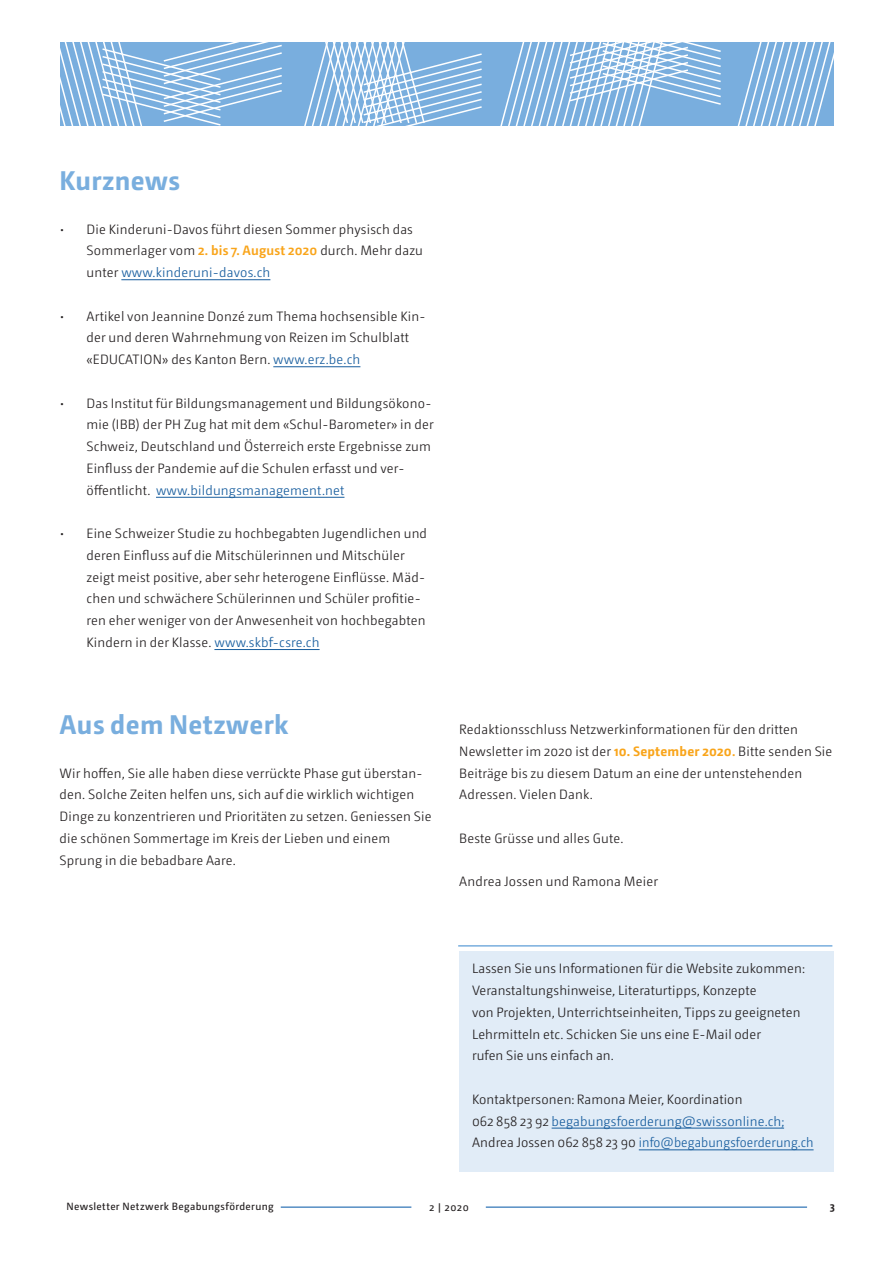
<style>
.page{position:relative;width:893px;height:1263px;background:#fff}
.page>*{position:absolute;margin:0;border:0;box-sizing:border-box;transform-origin:0 0}
.Lauftext_Deutsch{font:700 27px "Camingo";letter-spacing:.015em;color:#79aede}
.Lauftext_Deutsch-2{font:300 13.5px/21.8px "Camingo";letter-spacing:.015em;color:#231f20}
.Kästchen{font:300 13.5px/21.8px "Camingo";letter-spacing:.01em;color:#231f20}
.t1{font:10.5px "Camingo";letter-spacing:.035em;color:#231f20}
.t2{font:700 10.5px "Camingo";color:#231f20}
.s1{font-weight:600;color:#f9a51b}
.s2{color:#175d9e}
.s3{font-weight:700;color:#f9a51b}
</style>
<div class="page">
<hr style="left:121px;top:279px;width:149px;height:1px;background:#175d9e">
<hr style="left:273px;top:366px;width:87px;height:1px;background:#175d9e">
<hr style="left:156px;top:497px;width:188px;height:1px;background:#175d9e">
<hr style="left:214px;top:649px;width:106px;height:1px;background:#175d9e">
<hr style="left:281px;top:1207px;width:130px;height:1px;background:#0154a6">
<hr style="left:486px;top:1207px;width:321px;height:1px;background:#0154a6">
<div style="left:60px;top:43px;width:773px;height:83px;background:#79aede"></div>
<svg style="left:496px;top:42px;width:226px;height:84px"></svg>
<svg style="left:301px;top:42px;width:182px;height:84px"></svg>
<svg style="left:733px;top:42px;width:101px;height:84px"></svg>
<svg style="left:60px;top:42px;width:224px;height:84px"></svg>
<div style="left:459px;top:951px;width:374px;height:221px;background:#e1ecf7"></div>
<hr style="left:552px;top:1128px;width:232px;height:1px;background:#175d9e">
<hr style="left:639px;top:1149px;width:175px;height:1px;background:#175d9e">
<hr style="left:458px;top:945px;width:374px;height:2px;background:#79aede">
<p class="Lauftext_Deutsch" style="left:60px;top:164px;width:122px">Kurznews</p>
<p class="Lauftext_Deutsch-2" style="left:87px;top:218px;width:338px;text-indent:-27px">• Die Kinderuni-Davos führt diesen Sommer physisch das<br>Sommerlager vom <span class="s1">2. bis 7. August 2020</span> durch. Mehr dazu unter <span class="s2">www.kinderuni-davos.ch</span></p>
<p class="Lauftext_Deutsch-2" style="left:87px;top:305px;width:340px;text-indent:-27px">• Artikel von Jeannine Donzé zum Thema hochsensible Kin&shy;der und deren Wahrnehmung von Reizen im Schulblatt «EDUCATION» des Kanton Bern. <span class="s2">www.erz.be.ch</span></p>
<p class="Lauftext_Deutsch-2" style="left:87px;top:392px;width:349px;text-indent:-27px">• Das Institut für Bildungsmanagement und Bildungsökono&shy;mie (IBB) der PH Zug hat mit dem «Schul-Barometer» in der Schweiz, Deutschland und Österreich erste Ergebnisse zum Einfluss der Pandemie auf die Schulen erfasst und ver&shy;öffentlicht. <span class="s2">www.bildungsmanagement.net</span></p>
<p class="Lauftext_Deutsch-2" style="left:87px;top:523px;width:342px;text-indent:-27px">• Eine Schweizer Studie zu hochbegabten Jugendlichen und deren Einfluss auf die Mitschülerinnen und Mitschüler zeigt meist positive, aber sehr heterogene Einflüsse. Mäd&shy;chen und schwächere Schülerinnen und Schüler profitie&shy;ren eher weniger von der Anwesenheit von hochbegabten Kindern in der Klasse. <span class="s2">www.skbf-csre.ch</span></p>
<p class="Lauftext_Deutsch" style="left:60px;top:708px;width:230px">Aus dem Netzwerk</p>
<p class="Lauftext_Deutsch-2" style="left:60px;top:762px;width:374px">Wir hoffen, Sie alle haben diese verrückte Phase gut überstan&shy;den. Solche Zeiten helfen uns, sich auf die wirklich wichtigen Dinge zu konzentrieren und Prioritäten zu setzen. Geniessen Sie die schönen Sommertage im Kreis der Lieben und einem Sprung in die bebadbare Aare.</p>
<p class="Lauftext_Deutsch-2" style="left:459px;top:719px;width:375px">Redaktionsschluss Netzwerkinformationen für den dritten Newsletter im 2020 ist der <span class="s3">10. September 2020</span><span class="s1">.</span> Bitte senden Sie Beiträge bis zu diesem Datum an eine der untenstehenden Adressen. Vielen Dank.</p>
<p class="Lauftext_Deutsch-2" style="left:459px;top:827px;width:166px">Beste Grüsse und alles Gute.</p>
<p class="Lauftext_Deutsch-2" style="left:459px;top:871px;width:200px">Andrea Jossen und Ramona Meier</p>
<p class="Kästchen" style="left:472px;top:958px;width:334px">Lassen Sie uns Informationen für die Website zukommen:<br>Veranstaltungshinweise, Literaturtipps, Konzepte<br>von Projekten, Unterrichtseinheiten, Tipps zu geeigneten Lehrmitteln etc. Schicken Sie uns eine E-Mail oder<br>rufen Sie uns einfach an.</p>
<p class="Kästchen" style="left:472px;top:1088px;width:343px">Kontaktpersonen: Ramona Meier, Koordination<br>062 858 23 92 <span class="s2">begabungsfoerderung@swissonline.ch;<br></span>Andrea Jossen 062 858 23 90 <span class="s2">info@begabungsfoerderung.ch</span></p>
<p class="t1" style="left:67px;top:1200px;width:209px">Newsletter Netzwerk Begabungsförderung</p>
<p class="t1" style="left:429px;top:1201px;width:41px">2 | 2020</p>
<p class="t2" style="left:830px;top:1199px;width:6px">3</p>
</div>
